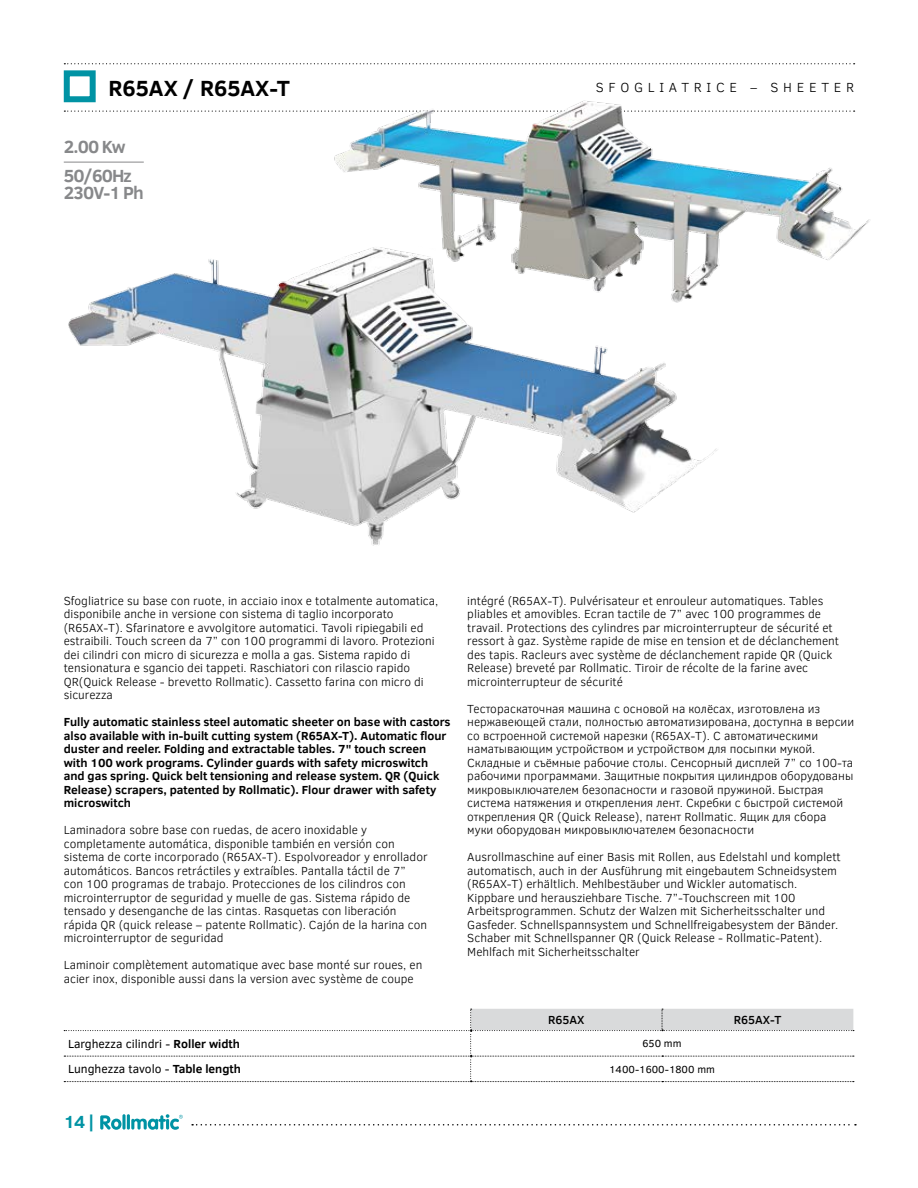
<style>
.page{position:relative;width:918px;height:1188px;background:#fff}
.page>*{position:absolute;margin:0;border:0;box-sizing:border-box;transform-origin:0 0}
.t1{font:700 22.5px "Clear Sans";color:#000}
.t2{font:700 18px/29.5px "Clear Sans";letter-spacing:-.05em;color:#87888a}
.t3{font:700 18px "Clear Sans";color:#0093a4}
.t4{font:300 13.5px "Clear Sans";letter-spacing:.35em;color:#000}
.t5{font:300 12px/13.5px "Clear Sans";color:#000}
.t6{font:700 12px/13.5px "Clear Sans";color:#000}
.t7{font:12px "Clear Sans";color:#000}
.t8{font:500 12px "Clear Sans";color:#000}
.t9{font:10.5px "Clear Sans";color:#000}
.s1{font-weight:700}
</style>
<div class="page">
<svg style="left:192px;top:1124px;width:664px;height:2px"></svg>
<svg style="left:100px;top:1115px;width:22px;height:15px"></svg>
<svg style="left:122px;top:1114px;width:4px;height:16px"></svg>
<hr style="left:127px;top:1114px;width:3px;height:16px;background:#0093a4;border-radius:2px">
<svg style="left:131px;top:1114px;width:52px;height:16px"></svg>
<svg style="left:64px;top:63px;width:791px;height:1px"></svg>
<svg style="left:64px;top:111px;width:265px;height:1px"></svg>
<div style="left:64px;top:70px;width:32px;height:32px;border:6px solid #0093a4"></div>
<hr style="left:64px;top:162px;width:80px;height:1px;background:#87888a">
<svg style="left:64px;top:1009px;width:790px;height:73px"></svg>
<img style="left:331px;top:100px;width:539px;height:160px">
<img style="left:68px;top:233px;width:652px;height:313px">
<h1 class="t1" style="left:108px;top:71px;width:183px">R65AX / R65AX-T</h1>
<p class="t4" style="left:596px;top:79px;width:260px">SFOGLIATRICE – SHEETER</p>
<h2 class="t2" style="left:64px;top:131px;width:69px">2.00 Kw<br>50/60Hz</h2>
<h2 class="t2" style="left:64px;top:177px;width:82px">230V-1 Ph</h2>
<p class="t5" style="left:64px;top:594px;width:376px">Sfogliatrice su base con ruote, in acciaio inox e totalmente automatica, disponibile anche in versione con sistema di taglio incorporato (R65AX-T). Sfarinatore e avvolgitore automatici. Tavoli ripiegabili ed estraibili. Touch screen da 7” con 100 programmi di lavoro. Protezioni dei cilindri con micro di sicurezza e molla a gas. Sistema rapido di tensionatura e sgancio dei tappeti. Raschiatori con rilascio rapido QR(Quick Release - brevetto Rollmatic). Cassetto farina con micro di sicurezza</p>
<p class="t6" style="left:64px;top:715px;width:388px">Fully automatic stainless steel automatic sheeter on base with castors also available with in-built cutting system (R65AX-T). Automatic flour duster and reeler. Folding and extractable tables. 7" touch screen with 100 work programs. Cylinder guards with safety microswitch and gas spring. Quick belt tensioning and release system. QR (Quick Release) scrapers, patented by Rollmatic). Flour drawer with safety microswitch</p>
<p class="t5" style="left:64px;top:823px;width:365px">Laminadora sobre base con ruedas, de acero inoxidable y completamente automática, disponible también en versión con sistema de corte incorporado (R65AX-T). Espolvoreador y enrollador automáticos. Bancos retráctiles y extraíbles. Pantalla táctil de 7” con 100 programas de trabajo. Protecciones de los cilindros con microinterruptor de seguridad y muelle de gas. Sistema rápido de tensado y desenganche de las cintas. Rasquetas con liberación rápida QR (quick release – patente Rollmatic). Cajón de la harina con microinterruptor de seguridad</p>
<p class="t5" style="left:64px;top:958px;width:360px">Laminoir complètement automatique avec base monté sur roues, en acier inox, disponible aussi dans la version avec système de coupe</p>
<p class="t5" style="left:467px;top:594px;width:373px">intégré (R65AX-T). Pulvérisateur et enrouleur automatiques. Tables pliables et amovibles. Ecran tactile de 7” avec 100 programmes de travail. Protections des cylindres par microinterrupteur de sécurité et ressort à gaz. Système rapide de mise en tension et de déclanchement des tapis. Racleurs avec système de déclanchement rapide QR (Quick Release) breveté par Rollmatic. Tiroir de récolte de la farine avec microinterrupteur de sécurité</p>
<p class="t5" style="left:467px;top:702px;width:388px">Тестораскаточная машина с основой на колёсах, изготовлена из нержавеющей стали, полностью автоматизирована, доступна в версии со встроенной системой нарезки (R65AХ-T). С автоматическими наматывающим устройством и устройством для посыпки мукой.<br>Складные и съёмные рабочие столы. Сенсорный дисплей 7” со 100-та рабочими программами. Защитные покрытия цилиндров оборудованы микровыключателем безопасности и газовой пружиной. Быстрая система натяжения и открепления лент. Скребки с быстрой системой открепления QR (Quick Release), патент Rollmatic. Ящик для сбора муки оборудован микровыключателем безопасности</p>
<p class="t5" style="left:467px;top:850px;width:375px">Ausrollmaschine auf einer Basis mit Rollen, aus Edelstahl und komplett automatisch, auch in der Ausführung mit eingebautem Schneidsystem (R65AX-T) erhältlich. Mehlbestäuber und Wickler automatisch.<br>Kippbare und herausziehbare Tische. 7”-Touchscreen mit 100<br>Arbeitsprogrammen. Schutz der Walzen mit Sicherheitsschalter und Gasfeder. Schnellspannsystem und Schnellfreigabesystem der Bänder.<br>Schaber mit Schnellspanner QR (Quick Release - Rollmatic-Patent).<br>Mehlfach mit Sicherheitsschalter</p>
<p class="t8" style="left:548px;top:1012px;width:38px">R65AX</p>
<p class="t8" style="left:734px;top:1012px;width:49px">R65AX-T</p>
<p class="t7" style="left:68px;top:1036px;width:173px">Larghezza cilindri - <span class="s1">Roller width</span></p>
<p class="t9" style="left:643px;top:1037px;width:41px">650 mm</p>
<p class="t7" style="left:68px;top:1061px;width:174px">Lunghezza tavolo - <span class="s1">Table length</span></p>
<p class="t9" style="left:609px;top:1062px;width:107px">1400-1600-1800 mm</p>
<h2 class="t3" style="left:64px;top:1109px;width:33px">14 |</h2>
</div>
